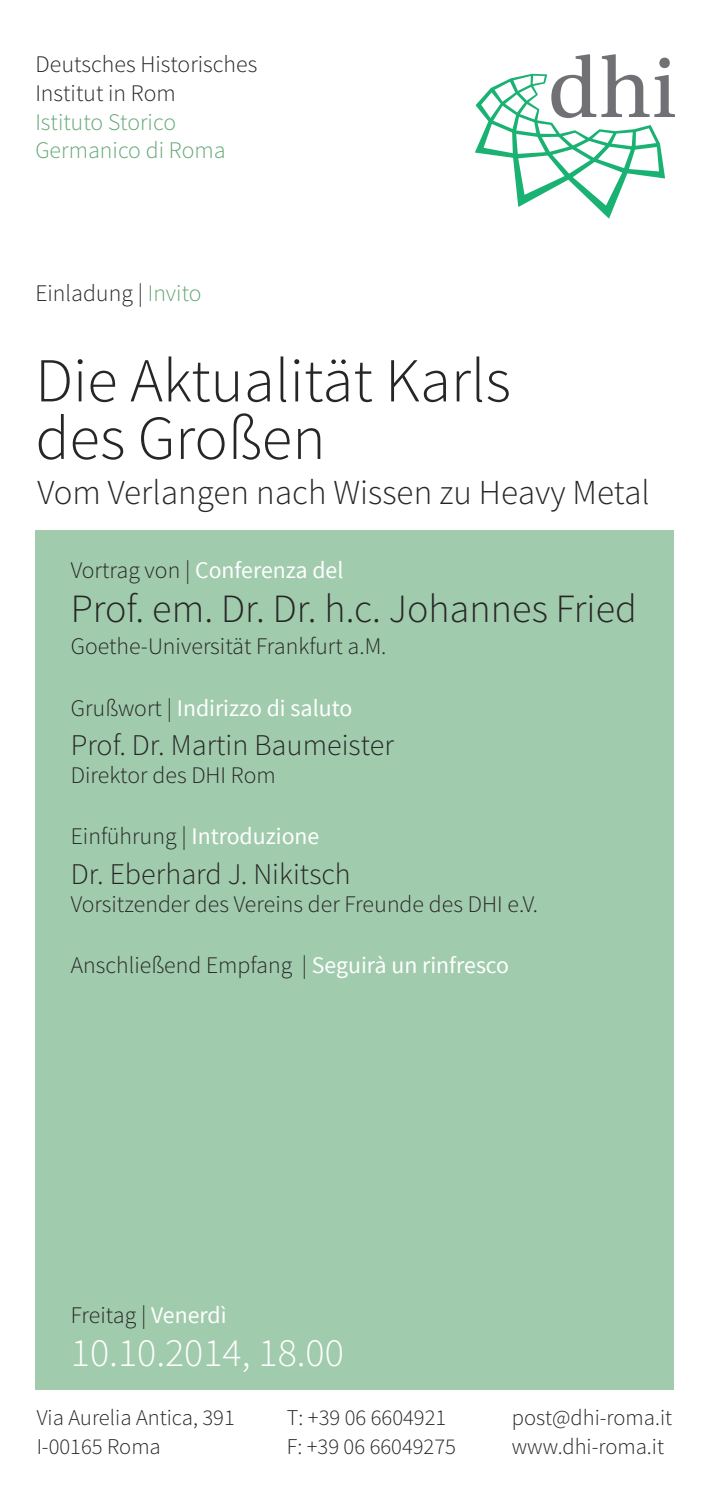
<style>
.page{position:relative;width:709px;height:1489px;background:#fff}
.page>*{position:absolute;margin:0;border:0;box-sizing:border-box;transform-origin:0 0}
.t1{font:300 62.5px/57.5px "Source Sans Pro";color:#272627}
.t2{font:300 40px "Source Sans Pro";color:#272627}
.t3{font:300 40px "Source Sans Pro";color:#fff}
.t4{font:300 35px "Source Sans Pro";color:#272627}
.t5{font:300 30px "Source Sans Pro";color:#272627}
.t6{font:300 23.75px/28.8px "Source Sans Pro";color:#272627}
.t7{font:23.75px "Source Sans Pro";color:#fff}
.t8{font:300 23.75px/28.8px "Source Sans Pro";color:#63a876}
.t9{font:300 22.5px/28.8px "Source Sans Pro";color:#272627}
.s1{color:#63a876}
.s2{font-weight:300;color:#272627}
.s3{font-weight:400;color:#fff}
</style>
<div class="page">
<div style="left:35px;top:530px;width:638px;height:859px;background:#a1cbad"></div>
<svg style="left:475px;top:54px;width:200px;height:164px"></svg>
<p class="t6" style="left:35px;top:52px;width:223px">Deutsches Historisches<br>Institut in Rom</p>
<p class="t8" style="left:35px;top:109px;width:192px">Istituto Storico<br>Germanico di Roma</p>
<p class="t6" style="left:35px;top:281px;width:168px">Einladung | <span class="s1">Invito</span></p>
<h1 class="t1" style="left:35px;top:357px;width:477px">Die Aktualität Karls des Großen</h1>
<h3 class="t4" style="left:38px;top:479px;width:613px">Vom Verlangen nach Wissen zu Heavy Metal</h3>
<p class="t7" style="left:71px;top:554px;width:274px"><span class="s2">Vortrag von |</span> Conferenza del</p>
<h2 class="t2" style="left:71px;top:593px;width:567px">Prof. em. Dr. Dr. h.c. Johannes Fried</h2>
<p class="t6" style="left:71px;top:634px;width:317px">Goethe-Universität Frankfurt a.M.</p>
<p class="t7" style="left:71px;top:692px;width:283px"><span class="s2">Grußwort |</span> Indirizzo di saluto</p>
<p class="t5" style="left:71px;top:733px;width:325px">Prof. Dr. Martin Baumeister</p>
<p class="t6" style="left:71px;top:763px;width:206px">Direktor des DHI Rom</p>
<p class="t7" style="left:71px;top:821px;width:250px"><span class="s2">Einführung |</span> Introduzione</p>
<p class="t5" style="left:71px;top:862px;width:281px">Dr. Eberhard J. Nikitsch</p>
<p class="t6" style="left:71px;top:891px;width:468px">Vorsitzender des Vereins der Freunde des DHI e.V.</p>
<p class="t6" style="left:71px;top:952px;width:440px">Anschließend Empfang | <span class="s3">Seguirà un rinfresco</span></p>
<p class="t6" style="left:71px;top:1302px;width:157px">Freitag | <span class="s3">Venerdì</span></p>
<h2 class="t3" style="left:71px;top:1336px;width:274px">10.10.2014, 18.00</h2>
<p class="t9" style="left:37px;top:1405px;width:200px">Via Aurelia Antica, 391<br>I-00165 Roma</p>
<p class="t9" style="left:287px;top:1405px;width:171px">T: +39 06 6604921<br>F: +39 06 66049275</p>
<p class="t9" style="left:512px;top:1405px;width:162px">post@dhi-roma.it www.dhi-roma.it</p>
</div>
